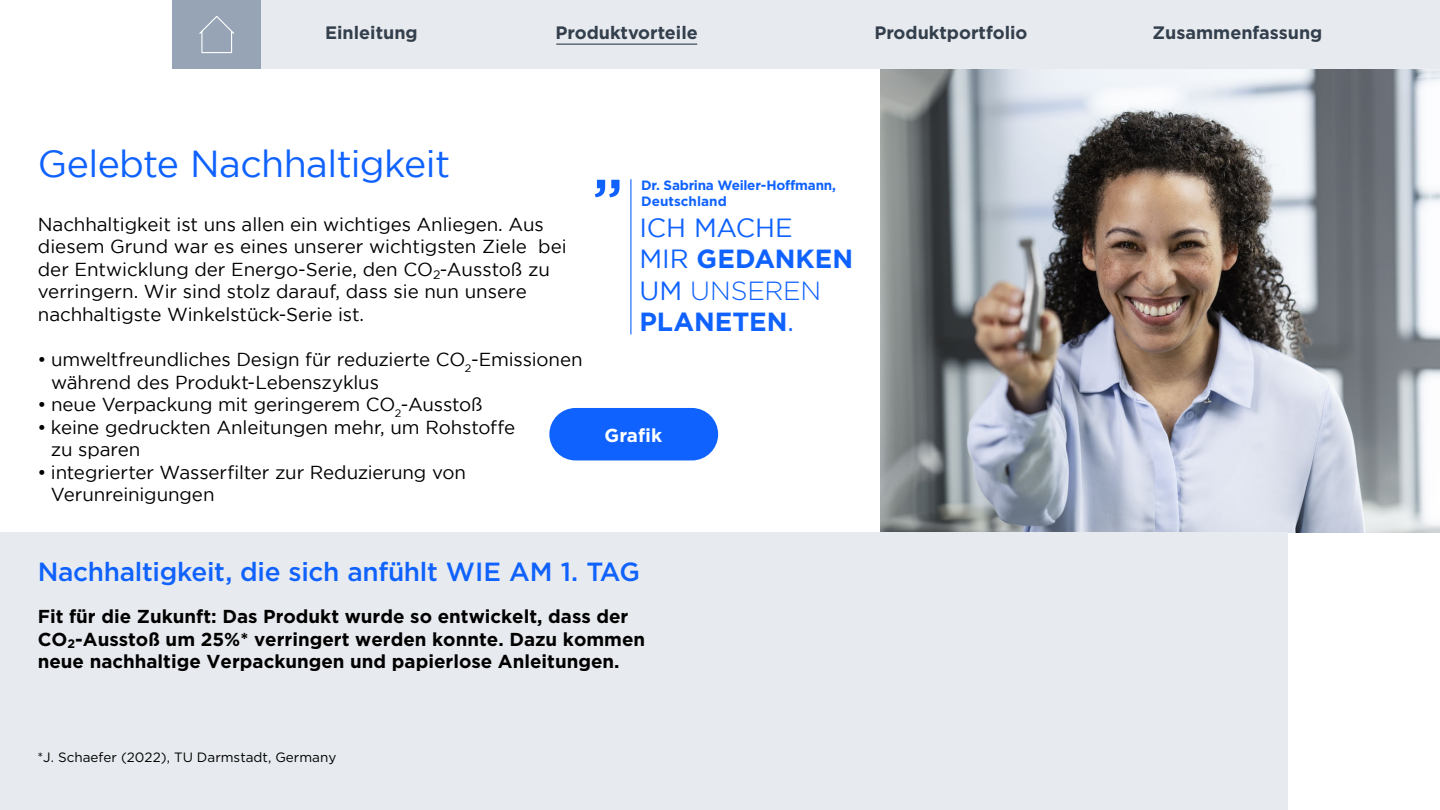
<style>
.page{position:relative;width:1440px;height:810px;background:#fff}
.page>*{position:absolute;margin:0;border:0;box-sizing:border-box;transform-origin:0 0}
.t1{font:37.5px "Gotham";letter-spacing:-.015em;color:#0f62fe}
.t2{font:500 26.25px "Gotham";letter-spacing:-.01em;color:#0f62fe}
.t3{font:700 26.25px/31.5px "Gotham";color:#0f62fe}
.t4{font:18.75px/22.5px "Gotham";letter-spacing:-.005em;color:#000}
.t5{font:700 18.75px/22.5px "Gotham";color:#000}
.t6{font:700 18.75px "Gotham";color:#fff}
.t7{font:700 18px "Gotham";color:#333f4c}
.t8{font:700 13.5px/16.2px "Gotham";letter-spacing:-.015em;color:#0f62fe}
.t9{font:13.5px "Gotham";color:#000}
.s1{font-weight:400}
.s2{font-weight:300}
</style>
<div class="page">
<img style="left:880px;top:69px;width:560px;height:463px">
<div style="left:0;top:532px;width:1287px;height:278px;background:#e7eaee"></div>
<div style="left:549px;top:408px;width:169px;height:52px;background:#0f62fe;border-radius:26px"></div>
<svg style="left:595px;top:180px;width:25px;height:17px"></svg>
<hr style="left:630px;top:179px;width:1px;height:156px;background:#0f62fe">
<div style="left:261px;top:0;width:1179px;height:69px;background:#e7eaee"></div>
<div style="left:172px;top:0;width:89px;height:69px;background:#97a4b6"></div>
<svg style="left:199px;top:16px;width:36px;height:38px"></svg>
<hr style="left:556px;top:44px;width:141px;height:1px;background:#333f4c">
<p class="t7" style="left:325px;top:21px;width:94px">Einleitung</p>
<p class="t7" style="left:555px;top:21px;width:144px">Produktvorteile</p>
<p class="t7" style="left:874px;top:21px;width:155px">Produktportfolio</p>
<p class="t7" style="left:1153px;top:21px;width:171px">Zusammenfassung</p>
<h1 class="t1" style="left:38px;top:143px;width:414px">Gelebte Nachhaltigkeit</h1>
<p class="t4" style="left:38px;top:213px;width:530px">Nachhaltigkeit ist uns allen ein wichtiges Anliegen. Aus diesem Grund war es eines unserer wichtigsten Ziele bei der Entwicklung der Energo-Serie, den CO<sub>2</sub>-Ausstoß zu verringern. Wir sind stolz darauf, dass sie nun unsere nachhaltigste Winkelstück-Serie ist.</p>
<p class="t4" style="left:51px;top:348px;width:533px;text-indent:-14px">• umweltfreundliches Design für reduzierte CO<sub>2</sub>-Emissionen während des Produkt-Lebenszyklus</p>
<p class="t4" style="left:38px;top:393px;width:447px">• neue Verpackung mit geringerem CO<sub>2</sub>-Ausstoß</p>
<p class="t4" style="left:51px;top:416px;width:466px;text-indent:-14px">• keine gedruckten Anleitungen mehr, um Rohstoffe zu sparen</p>
<p class="t4" style="left:51px;top:461px;width:416px;text-indent:-14px">• integrierter Wasserfilter zur Reduzierung von<br>Verunreinigungen</p>
<p class="t8" style="left:641px;top:177px;width:196px">Dr. Sabrina Weiler-Hoffmann,<br>Deutschland</p>
<h2 class="t3" style="left:639px;top:211px;width:215px"><span class="s1">ICH MACHE<br>MIR</span> GEDANKEN<br><span class="s1">UM</span> <span class="s2">UNSEREN<br></span>PLANETEN<span class="s1">.</span></h2>
<p class="t6" style="left:605px;top:423px;width:59px">Grafik</p>
<h2 class="t2" style="left:38px;top:554px;width:604px">Nachhaltigkeit, die sich anfühlt WIE AM 1. TAG</h2>
<p class="t5" style="left:38px;top:605px;width:609px">Fit für die Zukunft: Das Produkt wurde so entwickelt, dass der<br>CO<sub>2</sub>-Ausstoß um 25%* verringert werden konnte. Dazu kommen neue nachhaltige Verpackungen und papierlose Anleitungen.</p>
<p class="t9" style="left:37px;top:749px;width:300px">*J. Schaefer (2022), TU Darmstadt, Germany</p>
</div>
